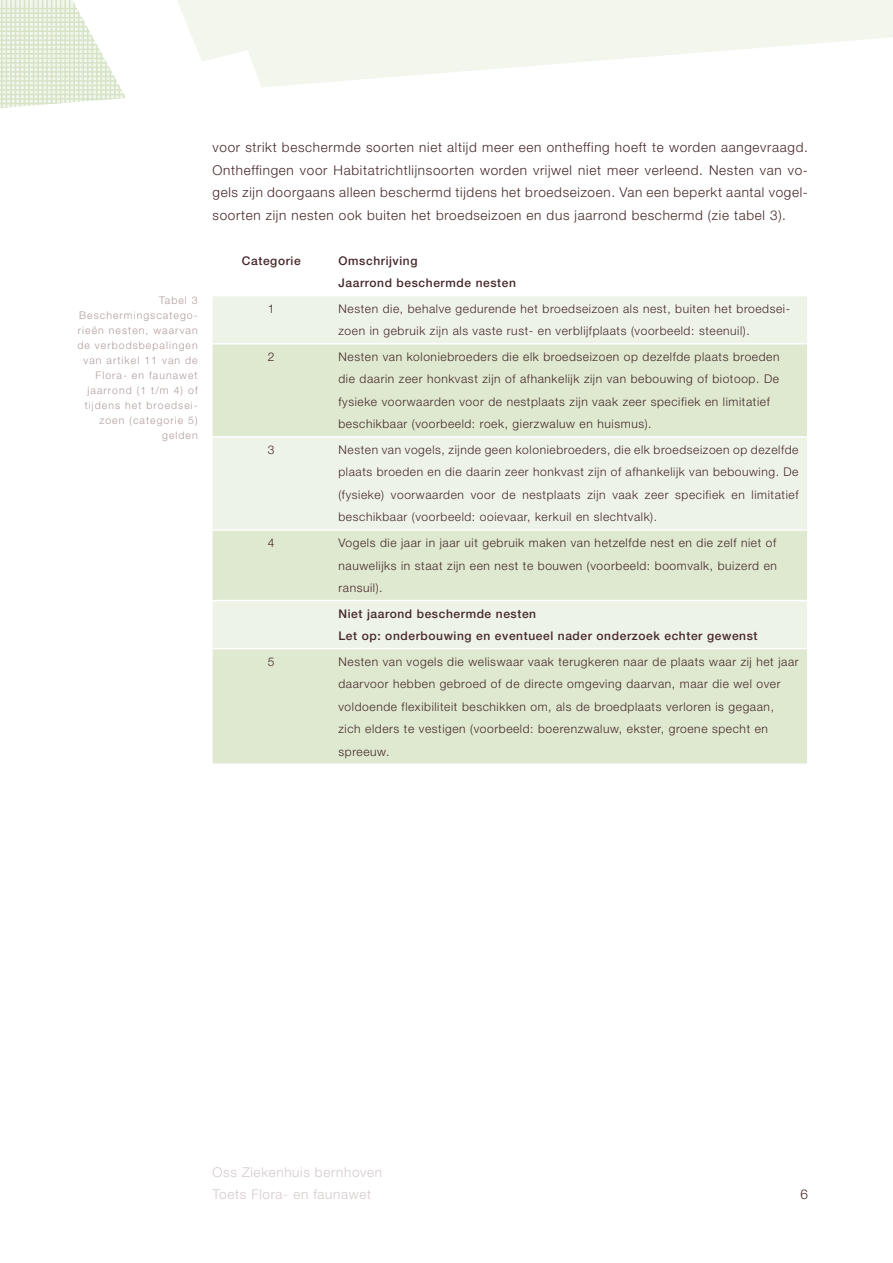
<style>
.page{position:relative;width:893px;height:1263px;background:#fff}
.page>*{position:absolute;margin:0;border:0;box-sizing:border-box;transform-origin:0 0}
.t1{font:300 13.5px/22.5px "Helvetica Neue LT Pro";letter-spacing:.05em;color:#472829;text-align:justify}
.t2{font:300 13.5px/22.5px "Helvetica Neue LT Pro";letter-spacing:.05em;color:#d6caca}
.tekst_tabel{font:300 12px/22.5px "Helvetica Neue LT Pro";letter-spacing:.05em;color:#472829}
.tekst_tabel-2{font:500 12px "Helvetica Neue LT Pro";letter-spacing:.05em;color:#472829}
.bijschrift{font:300 10.5px/15px "Helvetica Neue LT Pro";letter-spacing:.1em;color:#b19c9c;text-align:right}
</style>
<div class="page">
<svg style="left:177px;top:0;width:716px;height:87px;fill:#f2f6ec"></svg>
<svg style="left:0;top:0;width:126px;height:108px"></svg>
<div style="left:213px;top:296px;width:594px;height:47px;background:#eef3e7"></div>
<svg style="left:213px;top:344px;width:594px;height:419px;background:#e3ecd7"></svg>
<hr style="left:213px;top:436px;width:117px;height:2px;background:#fff">
<hr style="left:330px;top:436px;width:477px;height:2px;background:#fff">
<hr style="left:213px;top:529px;width:117px;height:2px;background:#fff">
<hr style="left:330px;top:529px;width:477px;height:2px;background:#fff">
<hr style="left:213px;top:600px;width:117px;height:1px;background:#fff">
<hr style="left:330px;top:600px;width:477px;height:1px;background:#fff">
<hr style="left:213px;top:648px;width:117px;height:1px;background:#fff">
<hr style="left:330px;top:648px;width:477px;height:1px;background:#fff">
<p class="bijschrift" style="left:159px;top:293px;width:40px">Tabel 3</p>
<p class="bijschrift" style="left:77px;top:308px;width:122px">Beschermingscatego&shy;rieën nesten, waarvan de verbodsbepalingen van artikel 11 van de<br>Flora- en faunawet jaarrond (1 t/m 4) of tijdens het broedsei&shy;zoen (categorie 5) gelden</p>
<p class="t1" style="left:213px;top:136px;width:597px">voor strikt beschermde soorten niet altijd meer een ontheffing hoeft te worden aangevraagd.<br>Ontheffingen voor Habitatrichtlijnsoorten worden vrijwel niet meer verleend. Nesten van vo&shy;gels zijn doorgaans alleen beschermd tijdens het broedseizoen. Van een beperkt aantal vogel&shy;soorten zijn nesten ook buiten het broedseizoen en dus jaarrond beschermd (zie tabel 3).</p>
<p class="tekst_tabel-2" style="left:242px;top:253px;width:60px">Categorie</p>
<p class="tekst_tabel-2" style="left:338px;top:253px;width:81px">Omschrijving</p>
<p class="tekst_tabel-2" style="left:338px;top:276px;width:179px">Jaarrond beschermde nesten</p>
<p class="tekst_tabel" style="left:268px;top:297px;width:8px">1</p>
<p class="tekst_tabel" style="left:338px;top:297px;width:453px">Nesten die, behalve gedurende het broedseizoen als nest, buiten het broedsei&shy;zoen in gebruik zijn als vaste rust- en verblijfplaats (voorbeeld: steenuil).</p>
<p class="tekst_tabel" style="left:268px;top:345px;width:8px">2</p>
<p class="tekst_tabel" style="left:338px;top:345px;width:443px">Nesten van koloniebroeders die elk broedseizoen op dezelfde plaats broeden die daarin zeer honkvast zijn of afhankelijk zijn van bebouwing of biotoop. De fysieke voorwaarden voor de nestplaats zijn vaak zeer specifiek en limitatief beschikbaar (voorbeeld: roek, gierzwaluw en huismus).</p>
<p class="tekst_tabel" style="left:268px;top:438px;width:8px">3</p>
<p class="tekst_tabel" style="left:338px;top:438px;width:461px;text-align:justify">Nesten van vogels, zijnde geen koloniebroeders, die elk broedseizoen op dezelfde plaats broeden en die daarin zeer honkvast zijn of afhankelijk van bebouwing. De (fysieke) voorwaarden voor de nestplaats zijn vaak zeer specifiek en limitatief beschikbaar (voorbeeld: ooievaar, kerkuil en slechtvalk).</p>
<p class="tekst_tabel" style="left:268px;top:531px;width:8px">4</p>
<p class="tekst_tabel" style="left:338px;top:531px;width:440px;text-align:justify">Vogels die jaar in jaar uit gebruik maken van hetzelfde nest en die zelf niet of nauwelijks in staat zijn een nest te bouwen (voorbeeld: boomvalk, buizerd en ransuil).</p>
<p class="tekst_tabel-2" style="left:338px;top:606px;width:199px">Niet jaarond beschermde nesten</p>
<p class="tekst_tabel-2" style="left:338px;top:629px;width:421px">Let op: onderbouwing en eventueel nader onderzoek echter gewenst</p>
<p class="tekst_tabel" style="left:268px;top:650px;width:8px">5</p>
<p class="tekst_tabel" style="left:338px;top:650px;width:462px">Nesten van vogels die weliswaar vaak terugkeren naar de plaats waar zij het jaar daarvoor hebben gebroed of de directe omgeving daarvan, maar die wel over voldoende flexibiliteit beschikken om, als de broedplaats verloren is gegaan, zich elders te vestigen (voorbeeld: boerenzwaluw, ekster, groene specht en spreeuw.</p>
<p class="t2" style="left:213px;top:1160px;width:171px">Oss Ziekenhuis bernhoven<br>Toets Flora- en faunawet</p>
</div>
